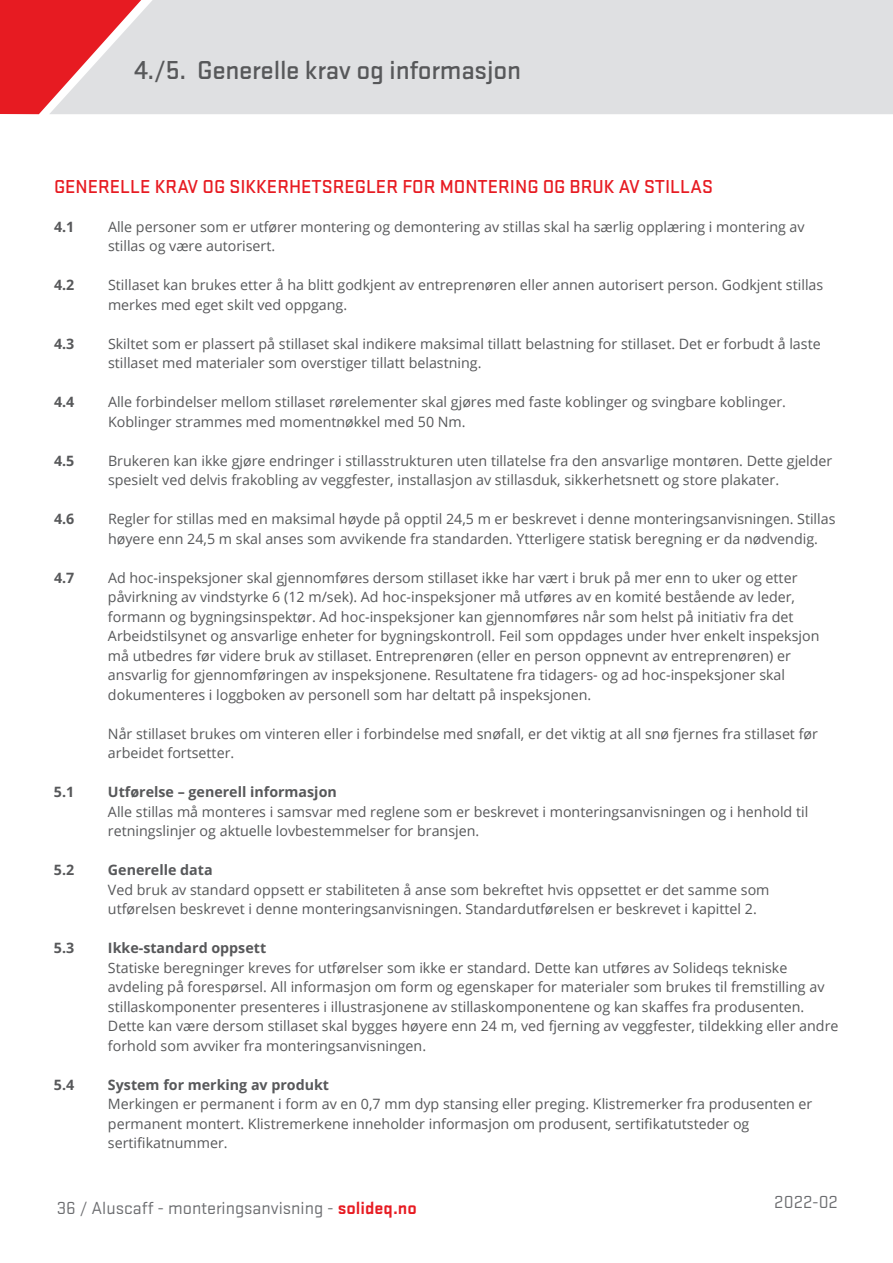
<style>
.page{position:relative;width:893px;height:1263px;background:#fff}
.page>*{position:absolute;margin:0;border:0;box-sizing:border-box;transform-origin:0 0}
.t1{font:500 27px "Stratum No 1";letter-spacing:-.01em;color:#57585a}
.t2{font:500 19.5px "Stratum No 1";color:#e71b22}
.t3{font:18.15px "Stratum No 1";color:#6c6d70}
.t4{font:14.25px/19.5px "Open Sans";color:#57585a}
.t5{font:700 14.25px "Open Sans";color:#57585a}
.s1{font-weight:700;color:#e71b22}
</style>
<div class="page">
<div style="left:157px;top:0;width:736px;height:114px;background:#dfe0e2"></div>
<svg style="left:0;top:0;width:157px;height:114px;background:#e57175"></svg>
<h1 class="t1" style="left:134px;top:55px;width:388px">4./5. Generelle krav og informasjon</h1>
<h2 class="t2" style="left:54px;top:175px;width:660px">GENERELLE KRAV OG SIKKERHETSREGLER FOR MONTERING OG BRUK AV STILLAS</h2>
<p class="t5" style="left:54px;top:217px;width:22px">4.1</p>
<p class="t4" style="left:108px;top:216px;width:698px">Alle personer som er utfører montering og demontering av stillas skal ha særlig opplæring i montering av stillas og være autorisert.</p>
<p class="t5" style="left:54px;top:275px;width:22px">4.2</p>
<p class="t4" style="left:108px;top:275px;width:717px">Stillaset kan brukes etter å ha blitt godkjent av entreprenøren eller annen autorisert person. Godkjent stillas merkes med eget skilt ved oppgang.</p>
<p class="t5" style="left:54px;top:334px;width:22px">4.3</p>
<p class="t4" style="left:108px;top:333px;width:714px">Skiltet som er plassert på stillaset skal indikere maksimal tillatt belastning for stillaset. Det er forbudt å laste stillaset med materialer som overstiger tillatt belastning.</p>
<p class="t5" style="left:54px;top:392px;width:22px">4.4</p>
<p class="t4" style="left:108px;top:392px;width:679px">Alle forbindelser mellom stillaset rørelementer skal gjøres med faste koblinger og svingbare koblinger.<br>Koblinger strammes med momentnøkkel med 50 Nm.</p>
<p class="t5" style="left:54px;top:451px;width:22px">4.5</p>
<p class="t4" style="left:108px;top:450px;width:726px">Brukeren kan ikke gjøre endringer i stillasstrukturen uten tillatelse fra den ansvarlige montøren. Dette gjelder spesielt ved delvis frakobling av veggfester, installasjon av stillasduk, sikkerhetsnett og store plakater.</p>
<p class="t5" style="left:54px;top:509px;width:22px">4.6</p>
<p class="t4" style="left:108px;top:509px;width:729px">Regler for stillas med en maksimal høyde på opptil 24,5 m er beskrevet i denne monteringsanvisningen. Stillas høyere enn 24,5 m skal anses som avvikende fra standarden. Ytterligere statisk beregning er da nødvendig.</p>
<p class="t5" style="left:54px;top:568px;width:22px">4.7</p>
<p class="t4" style="left:108px;top:567px;width:713px">Ad hoc-inspeksjoner skal gjennomføres dersom stillaset ikke har vært i bruk på mer enn to uker og etter påvirkning av vindstyrke 6 (12 m/sek). Ad hoc-inspeksjoner må utføres av en komité bestående av leder, formann og bygningsinspektør. Ad hoc-inspeksjoner kan gjennomføres når som helst på initiativ fra det Arbeidstilsynet og ansvarlige enheter for bygningskontroll. Feil som oppdages under hver enkelt inspeksjon må utbedres før videre bruk av stillaset. Entreprenøren (eller en person oppnevnt av entreprenøren) er ansvarlig for gjennomføringen av inspeksjonene. Resultatene fra tidagers- og ad hoc-inspeksjoner skal dokumenteres i loggboken av personell som har deltatt på inspeksjonen.</p>
<p class="t4" style="left:108px;top:723px;width:711px">Når stillaset brukes om vinteren eller i forbindelse med snøfall, er det viktig at all snø fjernes fra stillaset før arbeidet fortsetter.</p>
<p class="t5" style="left:54px;top:782px;width:22px">5.1</p>
<p class="t5" style="left:108px;top:782px;width:230px">Utførelse – generell informasjon</p>
<p class="t4" style="left:108px;top:801px;width:702px">Alle stillas må monteres i samsvar med reglene som er beskrevet i monteringsanvisningen og i henhold til retningslinjer og aktuelle lovbestemmelser for bransjen.</p>
<p class="t5" style="left:54px;top:860px;width:22px">5.2</p>
<p class="t5" style="left:108px;top:860px;width:106px">Generelle data</p>
<p class="t4" style="left:108px;top:879px;width:663px">Ved bruk av standard oppsett er stabiliteten å anse som bekreftet hvis oppsettet er det samme som utførelsen beskrevet i denne monteringsanvisningen. Standardutførelsen er beskrevet i kapittel 2.</p>
<p class="t5" style="left:54px;top:938px;width:22px">5.3</p>
<p class="t5" style="left:108px;top:938px;width:160px">Ikke-standard oppsett</p>
<p class="t4" style="left:108px;top:957px;width:732px">Statiske beregninger kreves for utførelser som ikke er standard. Dette kan utføres av Solideqs tekniske avdeling på forespørsel. All informasjon om form og egenskaper for materialer som brukes til fremstilling av stillaskomponenter presenteres i illustrasjonene av stillaskomponentene og kan skaffes fra produsenten.<br>Dette kan være dersom stillaset skal bygges høyere enn 24 m, ved fjerning av veggfester, tildekking eller andre forhold som avviker fra monteringsanvisningen.</p>
<p class="t5" style="left:54px;top:1075px;width:22px">5.4</p>
<p class="t5" style="left:108px;top:1075px;width:223px">System for merking av produkt</p>
<p class="t4" style="left:108px;top:1094px;width:706px">Merkingen er permanent i form av en 0,7 mm dyp stansing eller preging. Klistremerker fra produsenten er permanent montert. Klistremerkene inneholder informasjon om produsent, sertifikatutsteder og sertifikatnummer.</p>
<p class="t3" style="left:57px;top:1198px;width:362px">36 / Aluscaff - monteringsanvisning - <span class="s1">solideq.no</span></p>
<p class="t3" style="left:774px;top:1192px;width:65px">2022-02</p>
</div>
